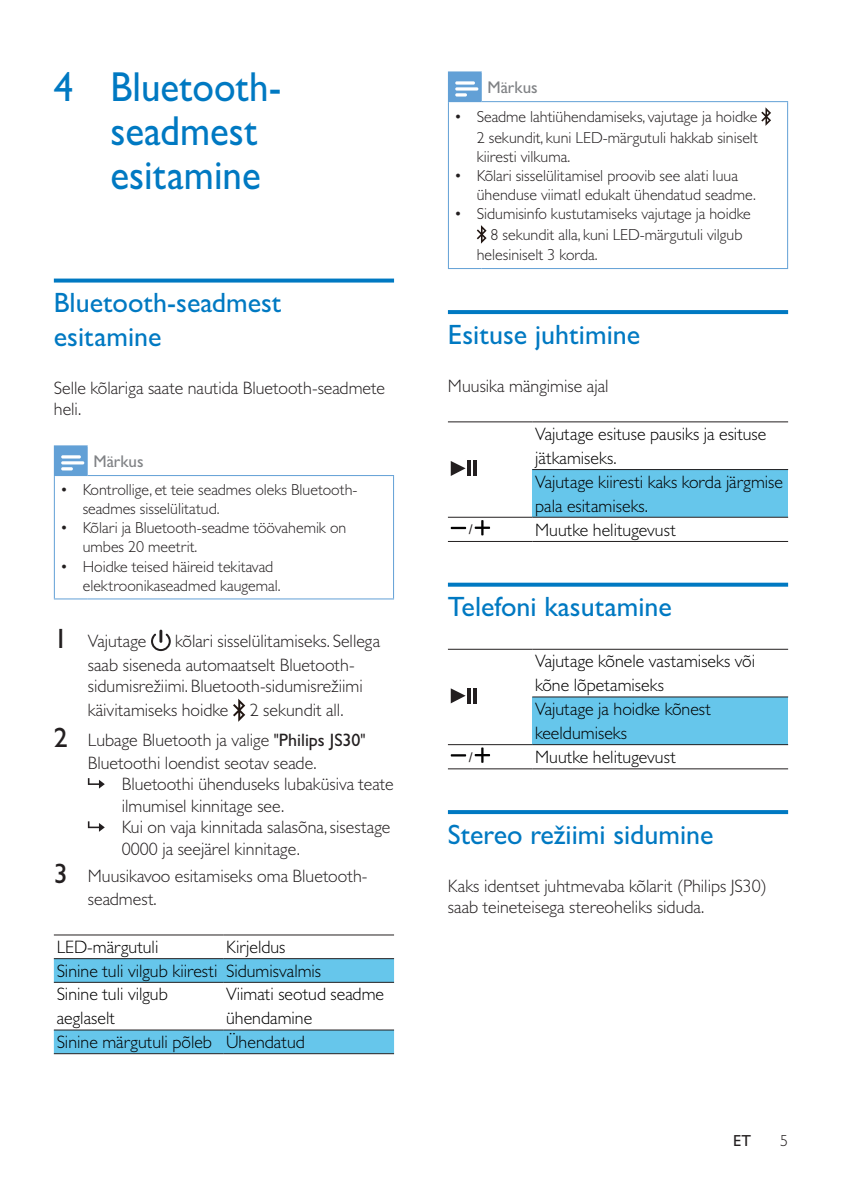
<style>
.page{position:relative;width:842px;height:1191px;background:#fff}
.page>*{position:absolute;margin:0;border:0;box-sizing:border-box;transform-origin:0 0}
.大标题{font:500 42px/44px "Gill Sans MT Pro";color:#0079c2;scale:.93 1}
.小标题_1{font:500 28px/33.6px "Gill Sans MT Pro";color:#0079c2}
.内文{font:300 18px/24px "Gill Sans MT Pro";color:#000}
.内文___tab6{font:300 18px/23px "Gill Sans MT Pro";color:#231f20}
.内文-2{font:300 18px/21.6px "Gill Sans MT Pro";color:#231f20}
.内文___L6___tab12{font:300 18px/21.6px "Gill Sans MT Pro";color:#231f20}
.小标题_3_note{font:500 17px "Gill Sans MT Pro";color:#808285}
.内文-1___tab4{font:300 16px/19.2px "Gill Sans MT Pro";color:#231f20}
.t1{font:500 16px "Gill Sans MT Pro";color:#231f20}
.内文number___tab6{font:500 14px "Gill Sans MT Pro";color:#231f20}
.s1{font-weight:500;font-size:28px}
.s2{font-weight:500}
</style>
<div class="page">
<svg style="left:54px;top:278px;width:340px;height:4px"></svg>
<div style="left:54px;top:446px;width:33px;height:29px;background:#62a0d6"></div>
<hr style="left:54px;top:476px;width:1px;height:122px;background:#62a0d6">
<hr style="left:393px;top:476px;width:1px;height:122px;background:#62a0d6">
<hr style="left:54px;top:445px;width:34px;height:1px;background:#62a0d6">
<hr style="left:54px;top:475px;width:33px;height:1px;background:#62a0d6">
<hr style="left:87px;top:475px;width:307px;height:1px;background:#62a0d6">
<hr style="left:54px;top:598px;width:33px;height:1px;background:#62a0d6">
<hr style="left:87px;top:598px;width:307px;height:1px;background:#62a0d6">
<svg style="left:61px;top:446px;width:27px;height:29px"></svg>
<hr style="left:159px;top:629px;width:3px;height:14px;background:#231f20">
<svg style="left:151px;top:633px;width:20px;height:18px"></svg>
<svg style="left:233px;top:698px;width:12px;height:24px"></svg>
<svg style="left:88px;top:778px;width:17px;height:10px"></svg>
<svg style="left:88px;top:821px;width:17px;height:11px"></svg>
<svg style="left:54px;top:959px;width:340px;height:94px"></svg>
<hr style="left:54px;top:934px;width:169px;height:1px;background:#231f20">
<hr style="left:223px;top:934px;width:171px;height:1px;background:#231f20">
<hr style="left:54px;top:958px;width:169px;height:1px;background:#231f20">
<hr style="left:223px;top:958px;width:171px;height:1px;background:#231f20">
<hr style="left:54px;top:982px;width:169px;height:1px;background:#231f20">
<hr style="left:223px;top:982px;width:171px;height:1px;background:#231f20">
<hr style="left:54px;top:1029px;width:169px;height:1px;background:#231f20">
<hr style="left:223px;top:1029px;width:171px;height:1px;background:#231f20">
<hr style="left:54px;top:1053px;width:169px;height:1px;background:#231f20">
<hr style="left:223px;top:1053px;width:171px;height:1px;background:#231f20">
<svg style="left:448px;top:310px;width:340px;height:4px"></svg>
<svg style="left:448px;top:582px;width:340px;height:4px"></svg>
<svg style="left:448px;top:810px;width:340px;height:4px"></svg>
<div style="left:448px;top:72px;width:33px;height:30px;background:#62a0d6"></div>
<hr style="left:448px;top:102px;width:1px;height:166px;background:#62a0d6">
<hr style="left:787px;top:102px;width:1px;height:166px;background:#62a0d6">
<hr style="left:448px;top:71px;width:34px;height:1px;background:#62a0d6">
<hr style="left:481px;top:101px;width:307px;height:1px;background:#62a0d6">
<hr style="left:448px;top:268px;width:33px;height:1px;background:#62a0d6">
<hr style="left:481px;top:268px;width:307px;height:1px;background:#62a0d6">
<svg style="left:455px;top:72px;width:27px;height:29px"></svg>
<svg style="left:761px;top:107px;width:10px;height:19px"></svg>
<svg style="left:477px;top:225px;width:10px;height:19px"></svg>
<div style="left:532px;top:469px;width:256px;height:48px;background:#66c6eb"></div>
<hr style="left:448px;top:421px;width:84px;height:1px;background:#231f20">
<hr style="left:532px;top:421px;width:256px;height:1px;background:#231f20">
<hr style="left:532px;top:469px;width:256px;height:1px;background:#231f20">
<hr style="left:448px;top:517px;width:84px;height:1px;background:#231f20">
<hr style="left:532px;top:517px;width:256px;height:1px;background:#231f20">
<hr style="left:448px;top:541px;width:84px;height:1px;background:#231f20">
<hr style="left:532px;top:541px;width:256px;height:1px;background:#231f20">
<hr style="left:467px;top:461px;width:3px;height:15px;background:#231f20">
<hr style="left:473px;top:461px;width:3px;height:15px;background:#231f20">
<svg style="left:451px;top:461px;width:15px;height:15px"></svg>
<svg style="left:451px;top:527px;width:15px;height:2px"></svg>
<svg style="left:475px;top:520px;width:15px;height:15px"></svg>
<div style="left:532px;top:697px;width:256px;height:47px;background:#66c6eb"></div>
<hr style="left:448px;top:649px;width:84px;height:1px;background:#231f20">
<hr style="left:532px;top:649px;width:256px;height:1px;background:#231f20">
<hr style="left:532px;top:696px;width:256px;height:1px;background:#231f20">
<hr style="left:448px;top:744px;width:84px;height:1px;background:#231f20">
<hr style="left:532px;top:744px;width:256px;height:1px;background:#231f20">
<hr style="left:448px;top:768px;width:84px;height:1px;background:#231f20">
<hr style="left:532px;top:768px;width:256px;height:1px;background:#231f20">
<hr style="left:467px;top:688px;width:3px;height:15px;background:#231f20">
<hr style="left:473px;top:688px;width:3px;height:15px;background:#231f20">
<svg style="left:451px;top:688px;width:15px;height:15px"></svg>
<svg style="left:451px;top:754px;width:15px;height:2px"></svg>
<svg style="left:475px;top:747px;width:15px;height:16px"></svg>
<p class="大标题" style="left:111px;top:64px;width:185px;text-indent:-57px">4 Bluetooth&shy;seadmest esitamine</p>
<p class="小标题_1" style="left:54px;top:285px;width:229px">Bluetooth-seadmest esitamine</p>
<p class="内文-2" style="left:54px;top:376px;width:333px">Selle kõlariga saate nautida Bluetooth-seadmete heli.</p>
<p class="小标题_3_note" style="left:93px;top:451px;width:52px">Märkus</p>
<p class="内文-1___tab4" style="left:83px;top:479px;width:276px;text-indent:-23px">• Kontrollige, et teie seadmes oleks Bluetooth&shy;seadmes sisselülitatud.</p>
<p class="内文-1___tab4" style="left:83px;top:518px;width:265px;text-indent:-23px">• Kõlari ja Bluetooth-seadme töövahemik on umbes 20 meetrit.</p>
<p class="内文-1___tab4" style="left:83px;top:556px;width:200px;text-indent:-23px">• Hoidke teised häireid tekitavad elektroonikaseadmed kaugemal.</p>
<p class="内文___tab6" style="left:54px;top:629px;width:94px"><span class="s1">1</span> Vajutage</p>
<p class="内文___tab6" style="left:88px;top:628px;width:294px;line-height:23.6px;text-indent:87px">kõlari sisselülitamiseks. Sellega saab siseneda automaatselt Bluetooth-</p>
<p class="内文___tab6" style="left:88px;top:673px;width:276px;line-height:24.2px">sidumisrežiimi. Bluetooth-sidumisrežiimi käivitamiseks hoidke 2 sekundit all.</p>
<p class="内文___tab6" style="left:88px;top:727px;width:279px;text-indent:-34px"><span class="s1">2</span> Lubage Bluetooth ja valige "<span class="s2">Philips JS30</span>"<br>Bluetoothi loendist seotav seade.</p>
<p class="内文___L6___tab12" style="left:122px;top:773px;width:273px">Bluetoothi ühenduseks lubaküsiva teate ilmumisel kinnitage see.</p>
<p class="内文___L6___tab12" style="left:122px;top:816px;width:270px">Kui on vaja kinnitada salasõna,sisestage<br>0000 ja seejärel kinnitage.</p>
<p class="内文___tab6" style="left:88px;top:863px;width:281px;text-indent:-34px"><span class="s1">3</span> Muusikavoo esitamiseks oma Bluetooth&shy;seadmest.</p>
<p class="内文" style="left:57px;top:934px;width:103px">LED-märgutuli</p>
<p class="内文" style="left:226px;top:934px;width:61px">Kirjeldus</p>
<p class="内文" style="left:57px;top:958px;width:162px">Sinine tuli vilgub kiiresti</p>
<p class="内文" style="left:226px;top:958px;width:97px">Sidumisvalmis</p>
<p class="内文" style="left:57px;top:982px;width:113px">Sinine tuli vilgub aeglaselt</p>
<p class="内文" style="left:226px;top:982px;width:160px">Viimati seotud seadme ühendamine</p>
<p class="内文" style="left:57px;top:1029px;width:157px">Sinine märgutuli põleb</p>
<p class="内文" style="left:226px;top:1029px;width:80px">Ühendatud</p>
<p class="小标题_3_note" style="left:487px;top:77px;width:52px">Märkus</p>
<p class="内文-1___tab4" style="left:477px;top:106px;width:283px;line-height:19.8px;text-align:justify;text-indent:-23px">• Seadme lahtiühendamiseks, vajutage ja hoidke 2 sekundit, kuni LED-märgutuli hakkab siniselt kiiresti vilkuma.</p>
<p class="内文-1___tab4" style="left:477px;top:166px;width:281px;text-indent:-23px">• Kõlari sisselülitamisel proovib see alati luua ühenduse viimatl edukalt ühendatud seadme.</p>
<p class="内文-1___tab4" style="left:454px;top:204px;width:298px">• Sidumisinfo kustutamiseks vajutage ja hoidke</p>
<p class="内文-1___tab4" style="left:491px;top:225px;width:254px">8 sekundit alla, kuni LED-märgutuli vilgub</p>
<p class="内文-1___tab4" style="left:477px;top:245px;width:122px">helesiniselt 3 korda.</p>
<p class="小标题_1" style="left:448px;top:317px;width:194px">Esituse juhtimine</p>
<p class="内文-2" style="left:448px;top:374px;width:162px">Muusika mängimise ajal</p>
<p class="内文" style="left:535px;top:421px;width:233px">Vajutage esituse pausiks ja esituse jätkamiseks.</p>
<p class="内文" style="left:535px;top:469px;width:249px">Vajutage kiiresti kaks korda järgmise pala esitamiseks.</p>
<p class="内文number___tab6" style="left:469px;top:521px;width:5px">/</p>
<p class="内文" style="left:535px;top:517px;width:142px">Muutke helitugevust</p>
<p class="小标题_1" style="left:448px;top:589px;width:226px">Telefoni kasutamine</p>
<p class="内文" style="left:535px;top:649px;width:221px">Vajutage kõnele vastamiseks või kõne lõpetamiseks</p>
<p class="内文" style="left:535px;top:696px;width:177px">Vajutage ja hoidke kõnest keeldumiseks</p>
<p class="内文number___tab6" style="left:469px;top:748px;width:5px">/</p>
<p class="内文" style="left:535px;top:744px;width:142px">Muutke helitugevust</p>
<p class="小标题_1" style="left:448px;top:817px;width:267px">Stereo režiimi sidumine</p>
<p class="内文-2" style="left:448px;top:874px;width:320px">Kaks identset juhtmevaba kõlarit (Philips JS30) saab teineteisega stereoheliks siduda.</p>
<p class="t1" style="left:733px;top:1131px;width:19px">ET</p>
<p class="内文-1___tab4" style="left:780px;top:1131px;width:9px">5</p>
</div>
